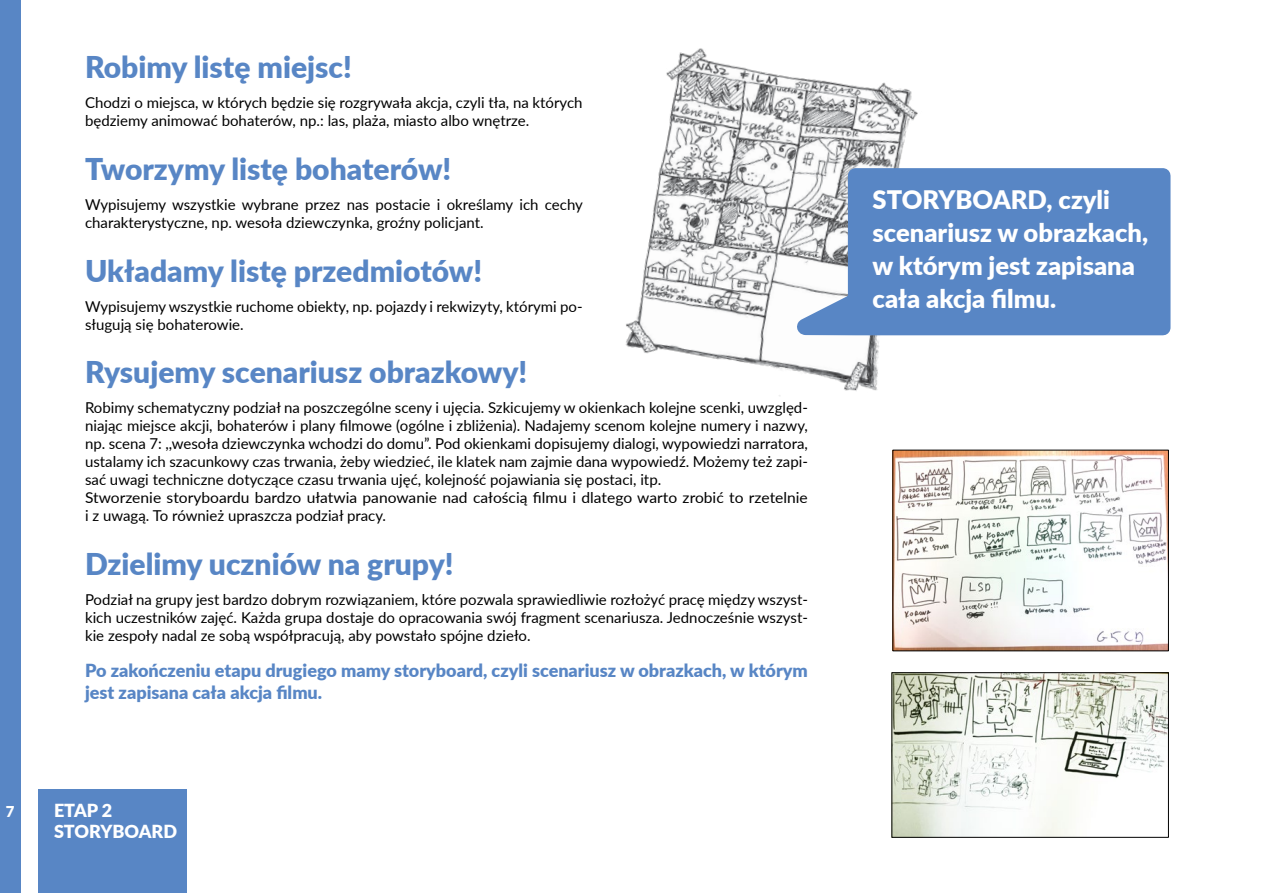
<style>
.page{position:relative;width:1263px;height:893px;background:#fff}
.page>*{position:absolute;margin:0;border:0;box-sizing:border-box;transform-origin:0 0}
.t1{font:900 30px "Lato";color:#5886c5}
.t2{font:900 25.5px/33px "Lato";color:#fff}
.t3{font:900 18px/21.6px "Lato";color:#5886c5}
.t4{font:900 18px/21.6px "Lato";color:#fff}
.t5{font:15px/18px "Lato";color:#000}
.t6{font:900 15px "Lato";color:#fff}
</style>
<div class="page">
<div style="left:38px;top:789px;width:149px;height:104px;background:#5886c5"></div>
<img style="left:625px;top:48px;width:293px;height:348px">
<img style="left:894px;top:674px;width:273px;height:161px">
<div style="left:892px;top:672px;width:277px;height:165px;border:1px solid #000"></div>
<svg style="left:789px;top:161px;width:382px;height:182px;background:#7599cb"></svg>
<img style="left:895px;top:452px;width:272px;height:197px">
<div style="left:0;top:0;width:21px;height:893px;background:#5886c5"></div>
<h1 class="t1" style="left:85px;top:45px;width:268px">Robimy listę miejsc!</h1>
<p class="t5" style="left:85px;top:93px;width:499px">Chodzi o miejsca, w których będzie się rozgrywała akcja, czyli tła, na których będziemy animować bohaterów, np.: las, plaża, miasto albo wnętrze.</p>
<h1 class="t1" style="left:85px;top:147px;width:368px">Tworzymy listę bohaterów!</h1>
<p class="t5" style="left:85px;top:195px;width:499px">Wypisujemy wszystkie wybrane przez nas postacie i określamy ich cechy charakterystyczne, np. wesoła dziewczynka, groźny policjant.</p>
<h1 class="t1" style="left:85px;top:249px;width:399px">Układamy listę przedmiotów!</h1>
<p class="t5" style="left:85px;top:297px;width:499px">Wypisujemy wszystkie ruchome obiekty, np. pojazdy i rekwizyty, którymi po&shy;sługują się bohaterowie.</p>
<h1 class="t1" style="left:85px;top:350px;width:444px">Rysujemy scenariusz obrazkowy!</h1>
<p class="t5" style="left:85px;top:398px;width:724px">Robimy schematyczny podział na poszczególne sceny i ujęcia. Szkicujemy w okienkach kolejne scenki, uwzględ&shy;niając miejsce akcji, bohaterów i plany filmowe (ogólne i zbliżenia). Nadajemy scenom kolejne numery i nazwy, np. scena 7: ,,wesoła dziewczynka wchodzi do domu”. Pod okienkami dopisujemy dialogi, wypowiedzi narratora, ustalamy ich szacunkowy czas trwania, żeby wiedzieć, ile klatek nam zajmie dana wypowiedź. Możemy też zapi&shy;sać uwagi techniczne dotyczące czasu trwania ujęć, kolejność pojawiania się postaci, itp.<br>Stworzenie storyboardu bardzo ułatwia panowanie nad całością filmu i dlatego warto zrobić to rzetelnie i z uwagą. To również upraszcza podział pracy.</p>
<h1 class="t1" style="left:85px;top:542px;width:370px">Dzielimy uczniów na grupy!</h1>
<p class="t5" style="left:85px;top:590px;width:724px;text-align:justify">Podział na grupy jest bardzo dobrym rozwiązaniem, które pozwala sprawiedliwie rozłożyć pracę między wszyst&shy;kich uczestników zajęć. Każda grupa dostaje do opracowania swój fragment scenariusza. Jednocześnie wszyst&shy;kie zespoły nadal ze sobą współpracują, aby powstało spójne dzieło.</p>
<p class="t3" style="left:85px;top:659px;width:724px">Po zakończeniu etapu drugiego mamy storyboard, czyli scenariusz w obrazkach, w którym jest zapisana cała akcja filmu.</p>
<p class="t6" style="left:6px;top:800px;width:10px">7</p>
<p class="t4" style="left:54px;top:799px;width:125px">ETAP 2<br>STORYBOARD</p>
<h2 class="t2" style="left:873px;top:182px;width:277px">STORYBOARD, czyli scenariusz w obrazkach, w którym jest zapisana cała akcja filmu.</h2>
</div>
